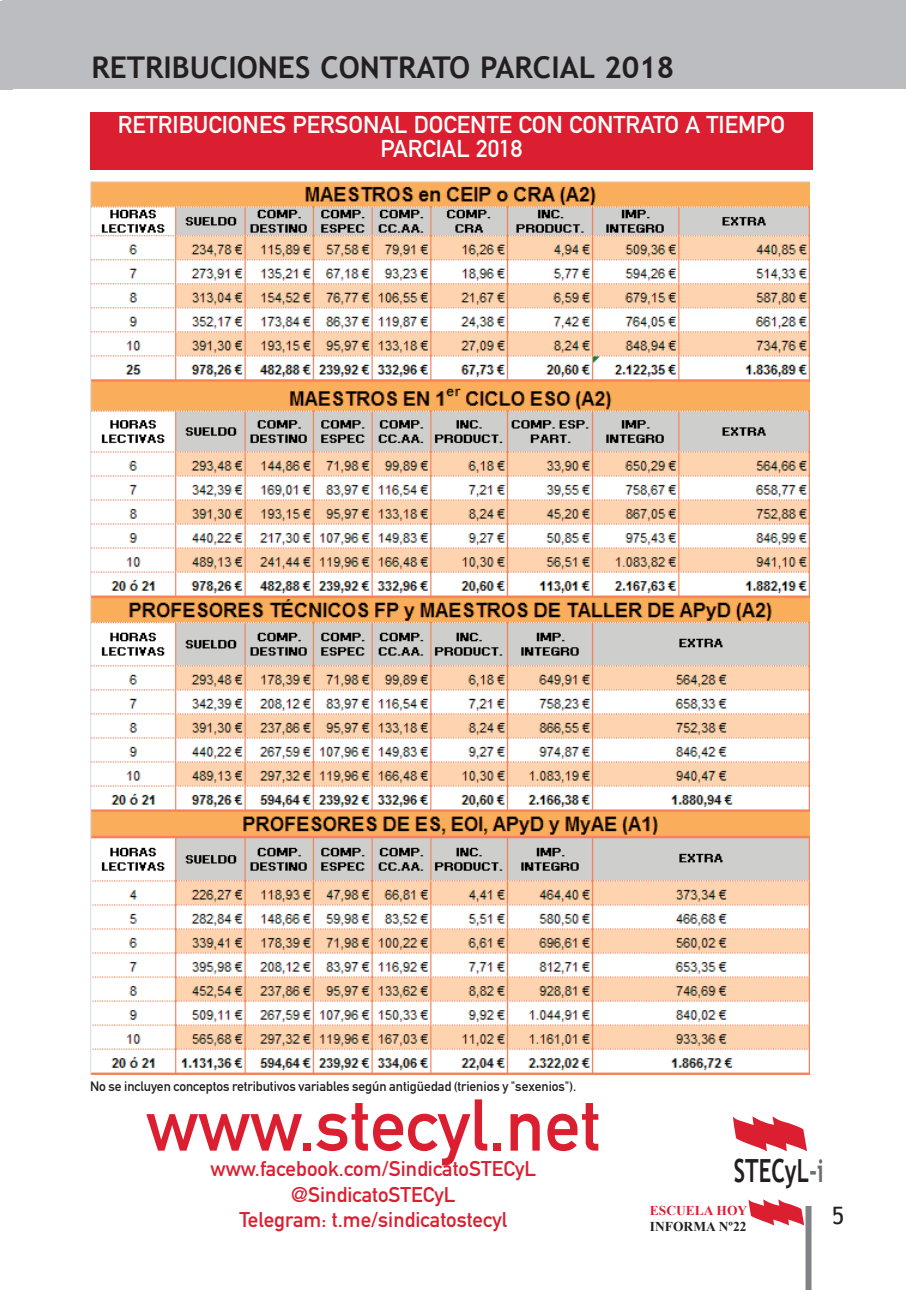
<style>
.page{position:relative;width:920px;height:1290px;background:#fff}
.page>*{position:absolute;margin:0;border:0;box-sizing:border-box;transform-origin:0 0}
.t1{font:72px "DIN Mittelschrift Alternate";color:#db1e30}
.t2{font:700 31.95px "Trebuchet MS";color:#231f20;scale:.7 1}
.t3{font:700 30px "Trebuchet MS";color:#231f20}
.t4{font:24px/24px "DIN Mittelschrift Alternate";color:#fff;text-align:center}
.t5{font:24px "Trebuchet MS";color:#231f20}
.t6{font:21px/25.5px "DIN Mittelschrift Alternate";color:#db1e30;text-align:center}
.t7{font:13.5px "DIN Mittelschrift Alternate";letter-spacing:-.005em;color:#231f20}
.t8{font:700 13.5px "Times New Roman";color:#231f20}
.t9{font:700 13.5px "Times New Roman";color:#db1e30}
.s1{font-size:31.8px;color:#6c6d70}
</style>
<div class="page">
<div style="left:2px;top:1px;width:903px;height:88px;background:#bcbdc0"></div>
<div style="left:90px;top:112px;width:723px;height:58px;background:#db1e30"></div>
<img style="left:90px;top:181px;width:720px;height:894px">
<svg style="left:733px;top:1116px;width:74px;height:35px"></svg>
<div style="left:0;top:1px;width:12px;height:89px;background:#bcbdc0"></div>
<div style="left:805px;top:1206px;width:6px;height:84px;background:#808285"></div>
<svg style="left:748px;top:1199px;width:56px;height:26px"></svg>
<h3 class="t3" style="left:92px;top:50px;width:584px">RETRIBUCIONES CONTRATO PARCIAL 2018</h3>
<h3 class="t4" style="left:118px;top:114px;width:669px">RETRIBUCIONES PERSONAL DOCENTE CON CONTRATO A TIEMPO<br>PARCIAL 2018</h3>
<p class="t7" style="left:90px;top:1081px;width:488px">No se incluyen conceptos retributivos variables según antigüedad (trienios y "sexenios").</p>
<h1 class="t1" style="left:146px;top:1099px;width:456px">www.stecyl.net</h1>
<h3 class="t6" style="left:211px;top:1158px;width:327px">www.facebook.com/SindicatoSTECyL @SindicatoSTECyL<br>Telegram: t.me/sindicatostecyl</h3>
<h2 class="t2" style="left:734px;top:1152px;width:130px">STECyL<span class="s1">-i</span></h2>
<p class="t9" style="left:650px;top:1203px;width:99px">ESCUELA HOY</p>
<p class="t8" style="left:650px;top:1219px;width:98px">INFORMA Nº22</p>
<h3 class="t5" style="left:832px;top:1201px;width:14px">5</h3>
</div>
